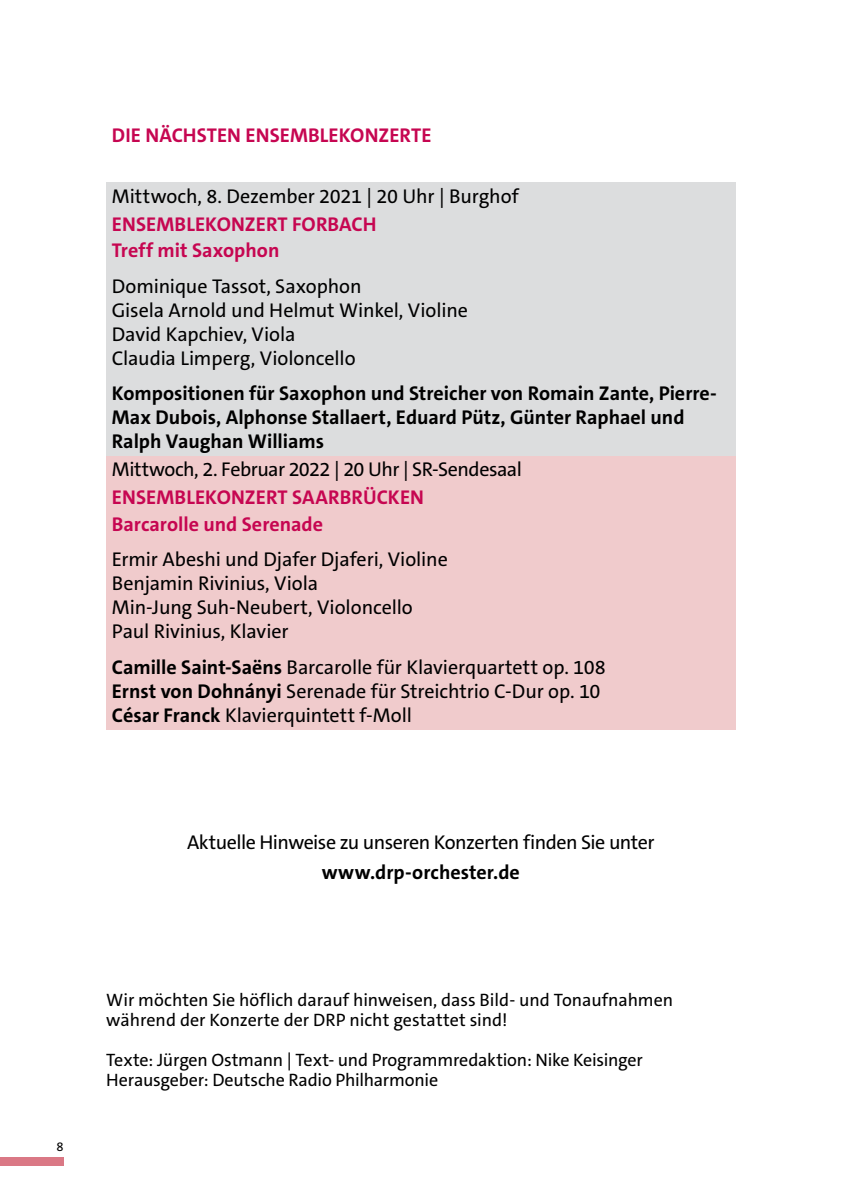
<style>
.page{position:relative;width:845px;height:1198px;background:#fff}
.page>*{position:absolute;margin:0;border:0;box-sizing:border-box;transform-origin:0 0}
.t1{font:20px/24px "The Sans C5";letter-spacing:-.01em;color:#000}
.t2{font:700 20px/24px "The Sans C5";color:#000}
.t3{font:700 20px "The Sans C5";letter-spacing:.005em;color:#c60651}
.t4{font:18px/20px "The Sans C5";letter-spacing:-.005em;color:#000}
.t5{font:13px "The Sans C5";color:#000}
.s1{font-weight:700}
</style>
<div class="page">
<div style="left:0;top:1156px;width:63px;height:9px;background:#da7885"></div>
<div style="left:106px;top:456px;width:629px;height:273px;background:#f0cbcc"></div>
<div style="left:106px;top:182px;width:629px;height:274px;background:#dcddde"></div>
<p class="t3" style="left:112px;top:123px;width:178px">Die nächsten Ensemb</p>
<p class="t3" style="left:320px;top:123px;width:17px">leKo</p>
<p class="t3" style="left:364px;top:123px;width:66px">nzerte</p>
<p class="t1" style="left:112px;top:184px;width:408px">Mittwoch, 8. Dezember 2021 | 20 Uhr | Burghof</p>
<p class="t3" style="left:112px;top:211px;width:45px">Ensemb</p>
<p class="t3" style="left:186px;top:211px;width:150px">lekonzert Forbac</p>
<p class="t3" style="left:362px;top:211px;width:15px">h</p>
<p class="t3" style="left:112px;top:238px;width:169px">Treff mit Saxophon</p>
<p class="t1" style="left:112px;top:274px;width:357px">Dominique Tassot, Saxophon<br>Gisela Arnold und Helmut Winkel, Violine<br>David Kapchiev, Viola<br>Claudia Limperg, Violoncello</p>
<p class="t2" style="left:112px;top:381px;width:606px">Kompositionen für Saxophon und Streicher von Romain Zante, Pierre-<br>Max Dubois, Alphonse Stallaert, Eduard Pütz, Günter Raphael und<br>Ralph Vaughan Williams</p>
<p class="t1" style="left:112px;top:457px;width:411px">Mittwoch, 2. Februar 2022 | 20 Uhr | SR-Sendesaal</p>
<p class="t3" style="left:112px;top:484px;width:45px">Ensemb</p>
<p class="t3" style="left:186px;top:484px;width:114px">lekonzert Saa</p>
<p class="t3" style="left:328px;top:484px;width:97px">rbrücken</p>
<p class="t3" style="left:112px;top:511px;width:213px">Barcarolle und Serenade</p>
<p class="t1" style="left:112px;top:547px;width:337px">Ermir Abeshi und Djafer Djaferi, Violine<br>Benjamin Rivinius, Viola<br>Min-Jung Suh-Neubert, Violoncello<br>Paul Rivinius, Klavier</p>
<p class="t1" style="left:112px;top:655px;width:495px"><span class="s1">Camille Saint-Saëns</span> Barcarolle für Klavierquartett op. 108<br><span class="s1">Ernst von Dohnányi</span> Serenade für Streichtrio C-Dur op. 10<br><span class="s1">César Franck</span> Klavierquintett f-Moll</p>
<p class="t1" style="left:187px;top:830px;width:469px">Aktuelle Hinweise zu unseren Konzerten finden Sie unter</p>
<p class="t2" style="left:321px;top:859px;width:199px">www.drp-orchester.de</p>
<p class="t5" style="left:56px;top:1137px;width:9px">8</p>
<p class="t4" style="left:106px;top:990px;width:568px">Wir möchten Sie höflich darauf hinweisen, dass Bild- und Tonaufnahmen während der Konzerte der DRP nicht gestattet sind!</p>
<p class="t4" style="left:106px;top:1050px;width:538px">Texte: Jürgen Ostmann | Text- und Programmredaktion: Nike Keisinger<br>Herausgeber: Deutsche Radio Philharmonie</p>
</div>
